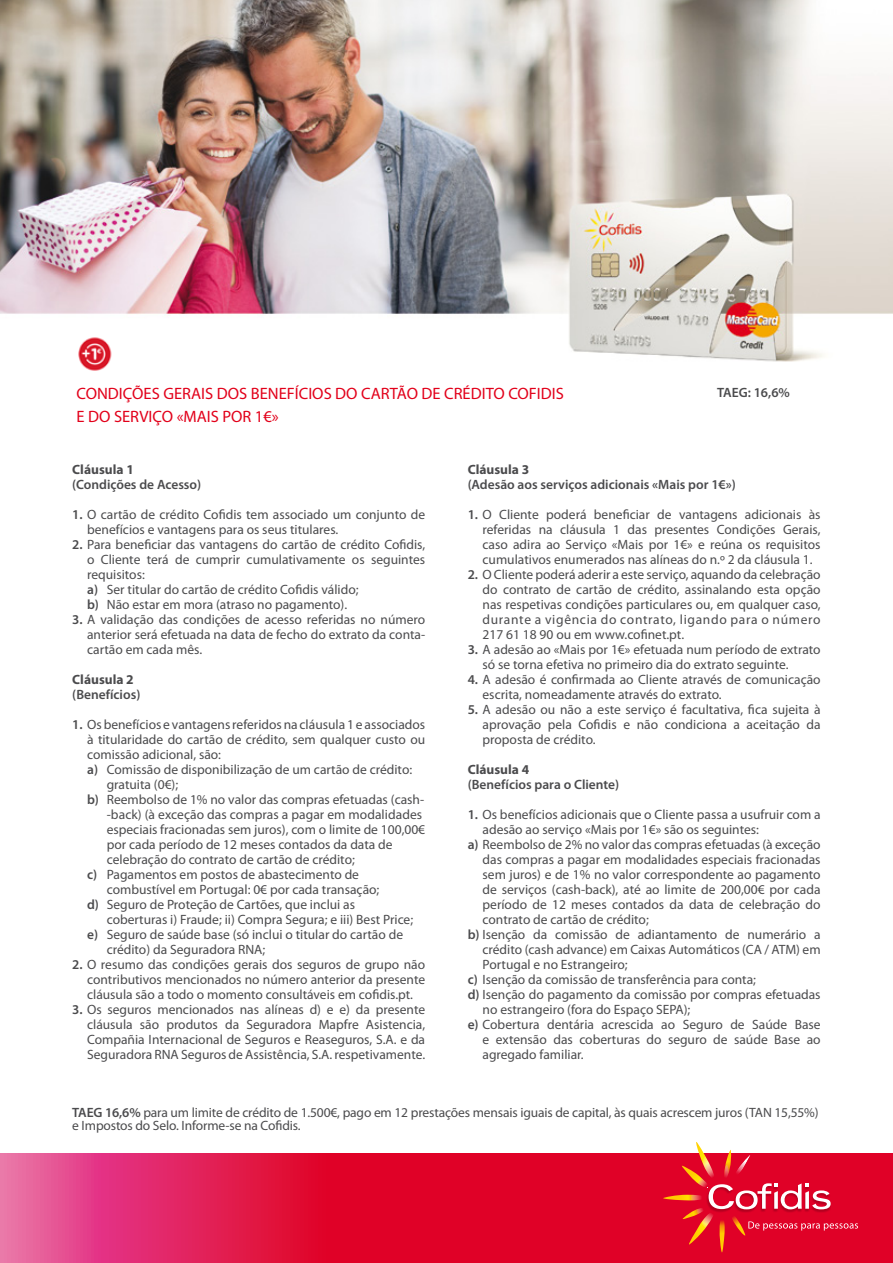
<style>
.page{position:relative;width:893px;height:1263px;background:#fff}
.page>*{position:absolute;margin:0;border:0;box-sizing:border-box;transform-origin:0 0}
.t1{font:16.5px/22.5px "Myriad Pro";color:#e2001a}
.t2{font:13.5px/15px "Myriad Pro";color:#4b4b4d;text-align:justify}
.t3{font:600 13.5px "Myriad Pro";color:#4b4b4d}
.t4{font:700 13.5px "Myriad Pro";color:#4b4b4d}
.s1{font-weight:600}
</style>
<div class="page">
<img style="left:0;top:0;width:893px;height:371px">
<img style="left:78px;top:336px;width:36px;height:34px">
<svg style="left:0;top:1153px;width:893px;height:110px;background:#e11645"></svg>
<svg style="left:663px;top:1142px;width:195px;height:110px;background:#e43148"></svg>
<p class="t1" style="left:77px;top:383px;width:489px">CONDIÇÕES GERAIS DOS BENEFÍCIOS DO CARTÃO DE CRÉDITO COFIDIS<br>E DO SERVIÇO «MAIS POR 1€»</p>
<p class="t3" style="left:717px;top:385px;width:74px">TAEG: 16,6%</p>
<p class="t4" style="left:72px;top:461px;width:63px">Cláusula 1</p>
<p class="t3" style="left:72px;top:477px;width:130px">(Condições de Acesso)</p>
<p class="t2" style="left:87px;top:507px;width:340px;text-indent:-15px"><span class="s1">1.</span> O cartão de crédito Cofidis tem associado um conjunto de benefícios e vantagens para os seus titulares.</p>
<p class="t2" style="left:87px;top:537px;width:340px;text-align:left;text-indent:-15px"><span class="s1">2.</span> Para beneficiar das vantagens do cartão de crédito Cofidis, o Cliente terá de cumprir cumulativamente os seguintes requisitos:<br><span class="s1">a)</span> Ser titular do cartão de crédito Cofidis válido;<br><span class="s1">b)</span> Não estar em mora (atraso no pagamento).</p>
<p class="t2" style="left:87px;top:612px;width:340px;text-indent:-15px"><span class="s1">3.</span> A validação das condições de acesso referidas no número anterior será efetuada na data de fecho do extrato da conta&shy;cartão em cada mês.</p>
<p class="t4" style="left:72px;top:671px;width:63px">Cláusula 2</p>
<p class="t3" style="left:72px;top:687px;width:70px">(Benefícios)</p>
<p class="t2" style="left:72px;top:717px;width:354px"><span class="s1">1.</span> Os benefícios e vantagens referidos na cláusula 1 e associados</p>
<p class="t2" style="left:87px;top:732px;width:339px">à titularidade do cartão de crédito, sem qualquer custo ou</p>
<p class="t2" style="left:87px;top:747px;width:135px">comissão adicional, são:</p>
<p class="t2" style="left:87px;top:762px;width:327px"><span class="s1">a)</span> Comissão de disponibilização de um cartão de crédito:</p>
<p class="t2" style="left:107px;top:777px;width:73px">gratuita (0€);</p>
<p class="t2" style="left:87px;top:792px;width:339px"><span class="s1">b)</span> Reembolso de 1% no valor das compras efetuadas (cash-</p>
<p class="t2" style="left:107px;top:807px;width:317px">-back) (à exceção das compras a pagar em modalidades</p>
<p class="t2" style="left:107px;top:822px;width:320px">especiais fracionadas sem juros), com o limite de 100,00€</p>
<p class="t2" style="left:107px;top:837px;width:287px">por cada período de 12 meses contados da data de</p>
<p class="t2" style="left:107px;top:852px;width:250px">celebração do contrato de cartão de crédito;</p>
<p class="t2" style="left:87px;top:867px;width:273px"><span class="s1">c)</span> Pagamentos em postos de abastecimento de</p>
<p class="t2" style="left:107px;top:882px;width:274px">combustível em Portugal: 0€ por cada transação;</p>
<p class="t2" style="left:87px;top:897px;width:270px"><span class="s1">d)</span> Seguro de Proteção de Cartões, que inclui as</p>
<p class="t2" style="left:107px;top:912px;width:308px">coberturas i) Fraude; ii) Compra Segura; e iii) Best Price;</p>
<p class="t2" style="left:87px;top:927px;width:317px"><span class="s1">e)</span> Seguro de saúde base (só inclui o titular do cartão de</p>
<p class="t2" style="left:107px;top:942px;width:160px">crédito) da Seguradora RNA;</p>
<p class="t2" style="left:87px;top:957px;width:340px;text-indent:-15px"><span class="s1">2.</span> O resumo das condições gerais dos seguros de grupo não contributivos mencionados no número anterior da presente cláusula são a todo o momento consultáveis em cofidis.pt.</p>
<p class="t2" style="left:87px;top:1002px;width:340px;text-indent:-15px"><span class="s1">3.</span> Os seguros mencionados nas alíneas d) e e) da presente cláusula são produtos da Seguradora Mapfre Asistencia, Compañia Internacional de Seguros e Reaseguros, S.A. e da Seguradora RNA Seguros de Assistência, S.A. respetivamente.</p>
<p class="t4" style="left:468px;top:461px;width:63px">Cláusula 3</p>
<p class="t3" style="left:468px;top:477px;width:270px">(Adesão aos serviços adicionais «Mais por 1€»)</p>
<p class="t2" style="left:483px;top:507px;width:340px;text-indent:-15px"><span class="s1">1.</span> O Cliente poderá beneficiar de vantagens adicionais às referidas na cláusula 1 das presentes Condições Gerais, caso adira ao Serviço «Mais por 1€» e reúna os requisitos cumulativos enumerados nas alíneas do n.º 2 da cláusula 1.</p>
<p class="t2" style="left:483px;top:567px;width:340px;text-indent:-15px"><span class="s1">2.</span> O Cliente poderá aderir a este serviço, aquando da celebração do contrato de cartão de crédito, assinalando esta opção nas respetivas condições particulares ou, em qualquer caso, durante a vigência do contrato, ligando para o número 217 61 18 90 ou em www.cofinet.pt.</p>
<p class="t2" style="left:483px;top:642px;width:340px;text-indent:-15px"><span class="s1">3.</span> A adesão ao «Mais por 1€» efetuada num período de extrato só se torna efetiva no primeiro dia do extrato seguinte.</p>
<p class="t2" style="left:483px;top:672px;width:340px;text-indent:-15px"><span class="s1">4.</span> A adesão é confirmada ao Cliente através de comunicação escrita, nomeadamente através do extrato.</p>
<p class="t2" style="left:483px;top:702px;width:340px;text-indent:-15px"><span class="s1">5.</span> A adesão ou não a este serviço é facultativa, fica sujeita à aprovação pela Cofidis e não condiciona a aceitação da proposta de crédito.</p>
<p class="t4" style="left:468px;top:761px;width:63px">Cláusula 4</p>
<p class="t3" style="left:468px;top:777px;width:153px">(Benefícios para o Cliente)</p>
<p class="t2" style="left:468px;top:807px;width:354px"><span class="s1">1.</span> Os benefícios adicionais que o Cliente passa a usufruir com a</p>
<p class="t2" style="left:483px;top:822px;width:278px">adesão ao serviço «Mais por 1€» são os seguintes:</p>
<p class="t2" style="left:468px;top:837px;width:354px"><span class="s1">a)</span> Reembolso de 2% no valor das compras efetuadas (à exceção</p>
<p class="t2" style="left:483px;top:852px;width:339px">das compras a pagar em modalidades especiais fracionadas</p>
<p class="t2" style="left:483px;top:867px;width:339px">sem juros) e de 1% no valor correspondente ao pagamento</p>
<p class="t2" style="left:483px;top:882px;width:340px">de serviços (cash-back), até ao limite de 200,00€ por cada</p>
<p class="t2" style="left:483px;top:897px;width:339px">período de 12 meses contados da data de celebração do</p>
<p class="t2" style="left:483px;top:912px;width:168px">contrato de cartão de crédito;</p>
<p class="t2" style="left:468px;top:927px;width:354px"><span class="s1">b)</span> Isenção da comissão de adiantamento de numerário a</p>
<p class="t2" style="left:483px;top:942px;width:340px">crédito (cash advance) em Caixas Automáticos (CA / ATM) em</p>
<p class="t2" style="left:483px;top:957px;width:147px">Portugal e no Estrangeiro;</p>
<p class="t2" style="left:468px;top:972px;width:290px"><span class="s1">c)</span> Isenção da comissão de transferência para conta;</p>
<p class="t2" style="left:468px;top:987px;width:354px"><span class="s1">d)</span> Isenção do pagamento da comissão por compras efetuadas</p>
<p class="t2" style="left:483px;top:1002px;width:209px">no estrangeiro (fora do Espaço SEPA);</p>
<p class="t2" style="left:468px;top:1017px;width:354px"><span class="s1">e)</span> Cobertura dentária acrescida ao Seguro de Saúde Base</p>
<p class="t2" style="left:483px;top:1032px;width:340px">e extensão das coberturas do seguro de saúde Base ao</p>
<p class="t2" style="left:483px;top:1047px;width:103px">agregado familiar.</p>
<p class="t2" style="left:72px;top:1106px;width:748px;line-height:12.8px"><span class="s1">TAEG 16,6%</span> para um limite de crédito de 1.500€, pago em 12 prestações mensais iguais de capital, às quais acrescem juros (TAN 15,55%) e Impostos do Selo. Informe-se na Cofidis.</p>
</div>
